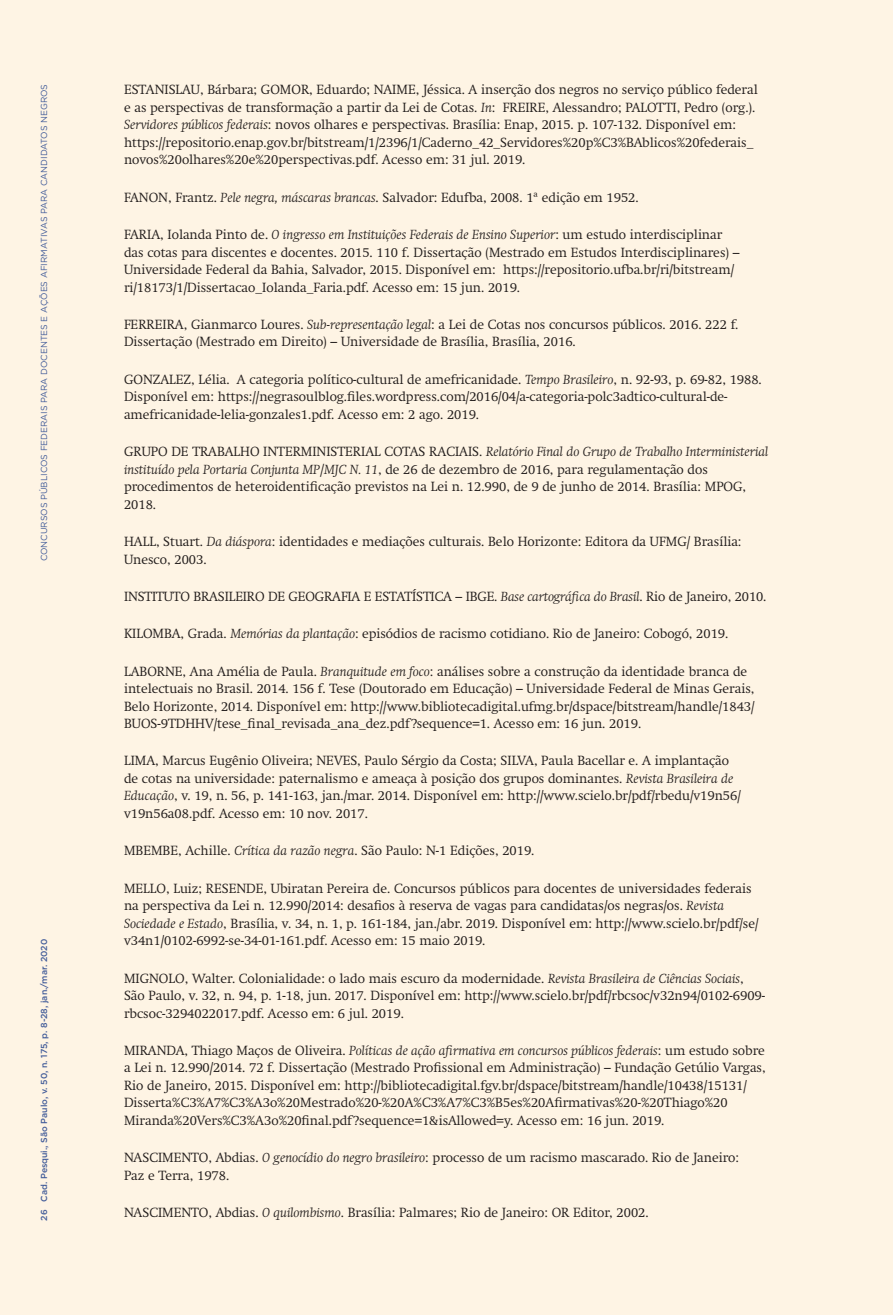
<style>
.page{position:relative;width:893px;height:1315px;background:#fef4e4}
.page>*{position:absolute;margin:0;border:0;box-sizing:border-box;transform-origin:0 0}
.Referencias{font:300 13.12px/17.5px "Swift";color:#231f20}
.t1{font:8.75px "Gotham HTF";color:#4361ac}
.t2{font:500 8.75px "Gotham HTF";color:#4361ac}
.s1{font-style:italic}
</style>
<div class="page">
<p class="t1" style="left:39px;top:561px;width:479px;rotate:-90deg">CONCURSOS PÚBLICOS FEDERAIS PARA DOCENTES E AÇÕES AFIRMATIVAS PARA CANDIDATOS NEGROS</p>
<p class="t2" style="left:39px;top:1220px;width:283px;rotate:-90deg">26 Cad. Pesqui., São Paulo, v. 50, n. 175, p. 8-28, jan./mar. 2020</p>
<p class="Referencias" style="left:124px;top:81px;width:635px">ESTANISLAU, Bárbara; GOMOR, Eduardo; NAIME, Jéssica. A inserção dos negros no serviço público federal e as perspectivas de transformação a partir da Lei de Cotas. <span class="s1">In</span>: FREIRE, Alessandro; PALOTTI, Pedro (org.).<br><span class="s1">Servidores públicos federais</span>: novos olhares e perspectivas. Brasília: Enap, 2015. p. 107-132. Disponível em: https://repositorio.enap.gov.br/bitstream/1/2396/1/Caderno_42_Servidores%20p%C3%BAblicos%20federais_ novos%20olhares%20e%20perspectivas.pdf. Acesso em: 31 jul. 2019.</p>
<p class="Referencias" style="left:124px;top:188px;width:516px">FANON, Frantz. <span class="s1">Pele negra, máscaras brancas</span>. Salvador: Edufba, 2008. 1ª edição em 1952.</p>
<p class="Referencias" style="left:124px;top:226px;width:617px">FARIA, Iolanda Pinto de. <span class="s1">O ingresso em Instituições Federais de Ensino Superior</span>: um estudo interdisciplinar das cotas para discentes e docentes. 2015. 110 f. Dissertação (Mestrado em Estudos Interdisciplinares) – Universidade Federal da Bahia, Salvador, 2015. Disponível em: https://repositorio.ufba.br/ri/bitstream/ ri/18173/1/Dissertacao_Iolanda_Faria.pdf. Acesso em: 15 jun. 2019.</p>
<p class="Referencias" style="left:124px;top:316px;width:616px">FERREIRA, Gianmarco Loures. <span class="s1">Sub-representação legal</span>: a Lei de Cotas nos concursos públicos. 2016. 222 f.<br>Dissertação (Mestrado em Direito) – Universidade de Brasília, Brasília, 2016.</p>
<p class="Referencias" style="left:124px;top:370px;width:639px">GONZALEZ, Lélia. A categoria político-cultural de amefricanidade. <span class="s1">Tempo Brasileiro</span>, n. 92-93, p. 69-82, 1988.<br>Disponível em: https://negrasoulblog.files.wordpress.com/2016/04/a-categoria-polc3adtico-cultural-de&shy;amefricanidade-lelia-gonzales1.pdf. Acesso em: 2 ago. 2019.</p>
<p class="Referencias" style="left:124px;top:443px;width:646px">GRUPO DE TRABALHO INTERMINISTERIAL COTAS RACIAIS. <span class="s1">Relatório Final do Grupo de Trabalho Interministerial instituído pela Portaria Conjunta MP/MJC N. 11</span>, de 26 de dezembro de 2016, para regulamentação dos procedimentos de heteroidentificação previstos na Lei n. 12.990, de 9 de junho de 2014. Brasília: MPOG, 2018.</p>
<p class="Referencias" style="left:124px;top:533px;width:619px">HALL, Stuart. <span class="s1">Da diáspora</span>: identidades e mediações culturais. Belo Horizonte: Editora da UFMG/ Brasília:<br>Unesco, 2003.</p>
<p class="Referencias" style="left:124px;top:588px;width:644px">INSTITUTO BRASILEIRO DE GEOGRAFIA E ESTATÍSTICA – IBGE. <span class="s1">Base cartográfica do Brasil</span>. Rio de Janeiro, 2010.</p>
<p class="Referencias" style="left:124px;top:625px;width:606px">KILOMBA, Grada. <span class="s1">Memórias da plantação</span>: episódios de racismo cotidiano. Rio de Janeiro: Cobogó, 2019.</p>
<p class="Referencias" style="left:124px;top:662px;width:632px">LABORNE, Ana Amélia de Paula. <span class="s1">Branquitude em foco</span>: análises sobre a construção da identidade branca de intelectuais no Brasil. 2014. 156 f. Tese (Doutorado em Educação) – Universidade Federal de Minas Gerais, Belo Horizonte, 2014. Disponível em: http://www.bibliotecadigital.ufmg.br/dspace/bitstream/handle/1843/ BUOS-9TDHHV/tese_final_revisada_ana_dez.pdf?sequence=1. Acesso em: 16 jun. 2019.</p>
<p class="Referencias" style="left:124px;top:752px;width:618px">LIMA, Marcus Eugênio Oliveira; NEVES, Paulo Sérgio da Costa; SILVA, Paula Bacellar e. A implantação de cotas na universidade: paternalismo e ameaça à posição dos grupos dominantes. <span class="s1">Revista Brasileira de Educação</span>, v. 19, n. 56, p. 141-163, jan./mar. 2014. Disponível em: http://www.scielo.br/pdf/rbedu/v19n56/ v19n56a08.pdf. Acesso em: 10 nov. 2017.</p>
<p class="Referencias" style="left:124px;top:842px;width:412px">MBEMBE, Achille. <span class="s1">Crítica da razão negra</span>. São Paulo: N-1 Edições, 2019.</p>
<p class="Referencias" style="left:124px;top:879px;width:636px">MELLO, Luiz; RESENDE, Ubiratan Pereira de. Concursos públicos para docentes de universidades federais na perspectiva da Lei n. 12.990/2014: desafios à reserva de vagas para candidatas/os negras/os. <span class="s1">Revista Sociedade e Estado</span>, Brasília, v. 34, n. 1, p. 161-184, jan./abr. 2019. Disponível em: http://www.scielo.br/pdf/se/ v34n1/0102-6992-se-34-01-161.pdf. Acesso em: 15 maio 2019.</p>
<p class="Referencias" style="left:124px;top:969px;width:643px">MIGNOLO, Walter. Colonialidade: o lado mais escuro da modernidade. <span class="s1">Revista Brasileira de Ciências Sociais</span>,<br>São Paulo, v. 32, n. 94, p. 1-18, jun. 2017. Disponível em: http://www.scielo.br/pdf/rbcsoc/v32n94/0102-6909- rbcsoc-3294022017.pdf. Acesso em: 6 jul. 2019.</p>
<p class="Referencias" style="left:124px;top:1041px;width:643px">MIRANDA, Thiago Maços de Oliveira. <span class="s1">Políticas de ação afirmativa em concursos públicos federais</span>: um estudo sobre a Lei n. 12.990/2014. 72 f. Dissertação (Mestrado Profissional em Administração) – Fundação Getúlio Vargas, Rio de Janeiro, 2015. Disponível em: http://bibliotecadigital.fgv.br/dspace/bitstream/handle/10438/15131/ Disserta%C3%A7%C3%A3o%20Mestrado%20-%20A%C3%A7%C3%B5es%20Afirmativas%20-%20Thiago%20<br>Miranda%20Vers%C3%A3o%20final.pdf?sequence=1&amp;isAllowed=y. Acesso em: 16 jun. 2019.</p>
<p class="Referencias" style="left:124px;top:1149px;width:617px">NASCIMENTO, Abdias. <span class="s1">O genocídio do negro brasileiro</span>: processo de um racismo mascarado. Rio de Janeiro:<br>Paz e Terra, 1978.</p>
<p class="Referencias" style="left:124px;top:1204px;width:526px">NASCIMENTO, Abdias. <span class="s1">O quilombismo</span>. Brasília: Palmares; Rio de Janeiro: OR Editor, 2002.</p>
</div>
